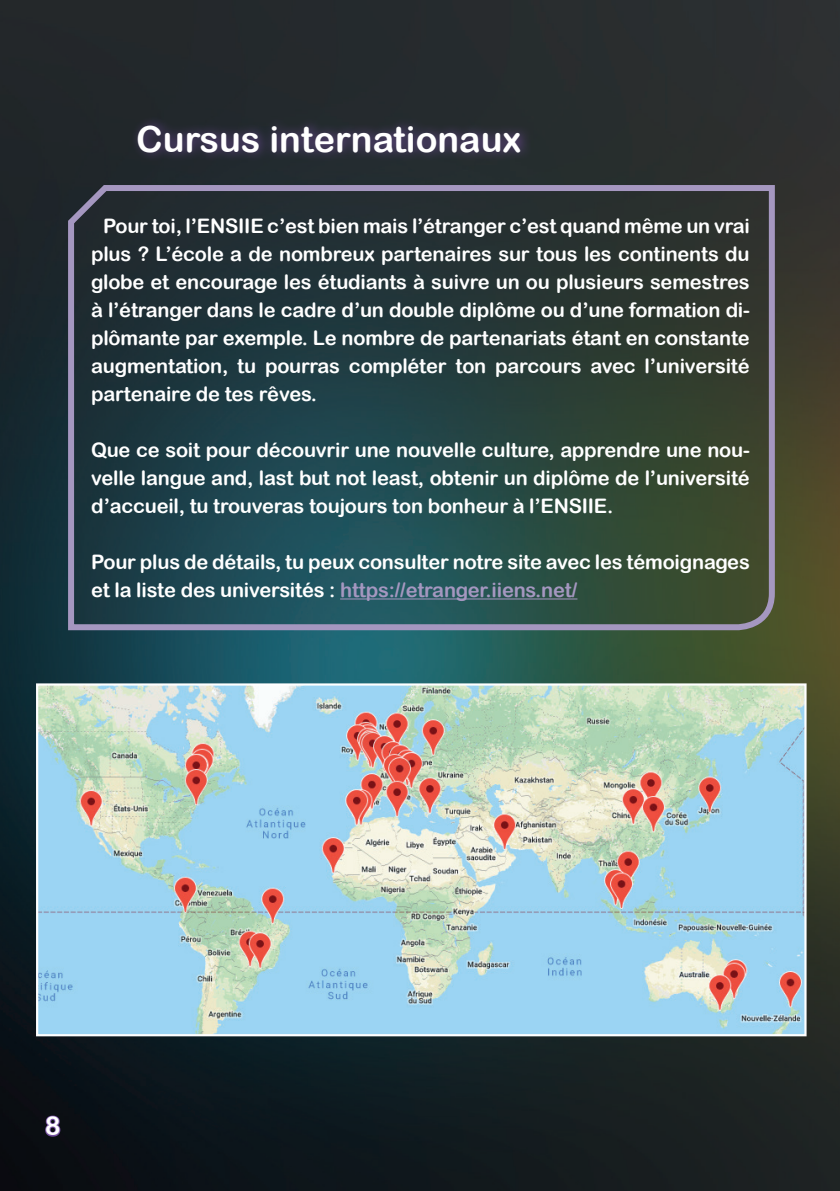
<style>
.page{position:relative;width:840px;height:1191px;background:#fff}
.page>*{position:absolute;margin:0;border:0;box-sizing:border-box;transform-origin:0 0}
.t1{font:36px "Arial Rounded MT Bold";color:#fff}
.t2{font:26px "Arial Rounded MT Bold";color:#fff}
.t3{font:20px/28px "Arial Rounded MT Bold";letter-spacing:-.01em;color:#fff;text-align:justify}
.s1{color:#a597c0}
</style>
<div class="page">
<img style="left:0;top:0;width:839px;height:1191px">
<svg style="left:44px;top:1114px;width:18px;height:24px"></svg>
<img style="left:39px;top:686px;width:764px;height:347px">
<div style="left:36px;top:683px;width:770px;height:353px;border:2px solid #fff"></div>
<div style="left:131px;top:115px;width:402px;height:48px;background:#744e9f;opacity:.75"></div>
<svg style="left:65px;top:179px;width:712px;height:454px;background:#2b4143"></svg>
<h1 class="t1" style="left:136px;top:118px;width:386px">Cursus internationaux</h1>
<p class="t3" style="left:91px;top:211px;width:660px;text-indent:12px">Pour toi, l’ENSIIE c’est bien mais l’étranger c’est quand même un vrai plus ? L’école a de nombreux partenaires sur tous les continents du globe et encourage les étudiants à suivre un ou plusieurs semestres à l’étranger dans le cadre d’un double diplôme ou d’une formation di&shy;plômante par exemple. Le nombre de partenariats étant en constante augmentation, tu pourras compléter ton parcours avec l’université partenaire de tes rêves.</p>
<p class="t3" style="left:91px;top:435px;width:660px">Que ce soit pour découvrir une nouvelle culture, apprendre une nou&shy;velle langue and, last but not least, obtenir un diplôme de l’université d’accueil, tu trouveras toujours ton bonheur à l’ENSIIE.</p>
<p class="t3" style="left:91px;top:547px;width:660px">Pour plus de détails, tu peux consulter notre site avec les témoignages et la liste des universités : <span class="s1">https://etranger.iiens.net/</span></p>
<h2 class="t2" style="left:45px;top:1110px;width:17px">8</h2>
</div>
